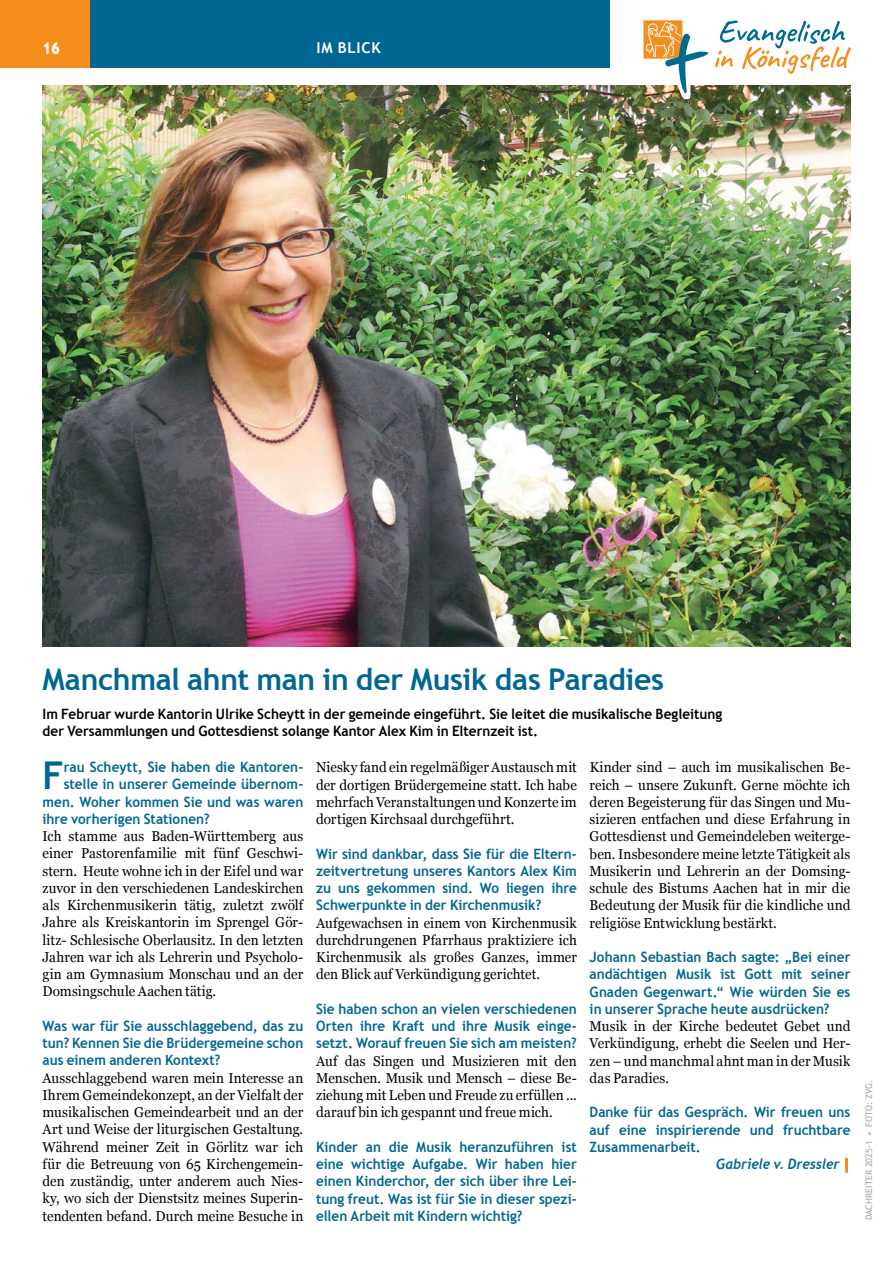
<style>
.page{position:relative;width:893px;height:1263px;background:#fff}
.page>*{position:absolute;margin:0;border:0;box-sizing:border-box;transform-origin:0 0}
.t1{font:700 38.4px "Trebuchet MS";color:#006792;scale:.95 1}
.t2{font:700 30px "Trebuchet MS";letter-spacing:-.01em;color:#006792}
.t3{font:700 15px "Trebuchet MS";letter-spacing:.045em;color:#fff}
.t4{font:14.25px/17.2px "Georgia";letter-spacing:.005em;color:#000;text-align:justify;scale:.95 1}
.t5{font:700 14.25px/17.2px "Trebuchet MS";letter-spacing:.005em;color:#006792;text-align:justify;scale:.95 1}
.t6{font:700 14.25px/17.2px "Trebuchet MS";color:#000;scale:.95 1}
.t7{font:italic 700 14.25px "Trebuchet";letter-spacing:-.005em;color:#006792;scale:.95 1}
.t8{font:9px "Trebuchet MS";letter-spacing:.01em;color:#a7a9ac}
.s1{font-family:"Trebuchet MS";font-style:normal;color:#f68e1d}
</style>
<div class="page">
<div style="left:0;top:0;width:609px;height:68px;background:#006792"></div>
<div style="left:0;top:0;width:89px;height:68px;background:#f68e1d"></div>
<img style="left:43px;top:85px;width:807px;height:561px">
<div style="left:845px;top:1158px;width:3px;height:15px;border:2px solid #f68e1d"></div>
<svg style="left:643px;top:20px;width:208px;height:80px"></svg>
<p class="t3" style="left:43px;top:39px;width:19px">16</p>
<p class="t3" style="left:317px;top:39px;width:65px">im Blick</p>
<h2 class="t2" style="left:43px;top:660px;width:623px">Manchmal ahnt man in der Musik das Paradies</h2>
<p class="t6" style="left:43px;top:705px;width:717px">Im Februar wurde Kantorin Ulrike Scheytt in der gemeinde eingeführt. Sie leitet die musikalische Begleitung der Versammlungen und Gottesdienst solange Kantor Alex Kim in Elternzeit ist.</p>
<p class="t4" style="left:590px;top:758px;width:276px">Kinder sind – auch im musikalischen Be&shy;reich – unsere Zukunft. Gerne möchte ich deren Begeisterung für das Singen und Mu&shy;sizieren entfachen und diese Erfahrung in Gottesdienst und Gemeindeleben weiterge&shy;ben. Insbesondere meine letzte Tätigkeit als Musikerin und Lehrerin an der Domsing&shy;schule des Bistums Aachen hat in mir die Bedeutung der Musik für die kindliche und religiöse Entwicklung bestärkt.</p>
<p class="t5" style="left:590px;top:948px;width:276px">Johann Sebastian Bach sagte: „Bei einer andächtigen Musik ist Gott mit seiner Gnaden Gegenwart.“ Wie würden Sie es in unserer Sprache heute ausdrücken?</p>
<p class="t4" style="left:590px;top:1017px;width:276px">Musik in der Kirche bedeutet Gebet und Verkündigung, erhebt die Seelen und Her&shy;zen – und manchmal ahnt man in der Musik das Paradies.</p>
<p class="t5" style="left:590px;top:1104px;width:276px">Danke für das Gespräch. Wir freuen uns auf eine inspirierende und fruchtbare Zusammenarbeit.</p>
<p class="t7" style="left:716px;top:1155px;width:143px">Gabriele v. Dressler <span class="s1">|</span></p>
<h1 class="t1" style="left:43px;top:752px;width:20px">F</h1>
<p class="t5" style="left:64px;top:758px;width:254px">rau Scheytt, Sie haben die Kantoren-</p>
<p class="t4" style="left:316px;top:758px;width:276px">Niesky fand ein regelmäßiger Austausch mit der dortigen Brüdergemeine statt. Ich habe mehrfach Veranstaltungen und Konzerte im dortigen Kirchsaal durchgeführt.</p>
<p class="t5" style="left:316px;top:845px;width:276px">Wir sind dankbar, dass Sie für die Eltern&shy;zeitvertretung unseres Kantors Alex Kim zu uns gekommen sind. Wo liegen ihre Schwerpunkte in der Kirchenmusik?</p>
<p class="t4" style="left:316px;top:913px;width:276px">Aufgewachsen in einem von Kirchenmusik durchdrungenen Pfarrhaus praktiziere ich Kirchenmusik als großes Ganzes, immer den Blick auf Verkündigung gerichtet.</p>
<p class="t5" style="left:316px;top:1000px;width:276px">Sie haben schon an vielen verschiedenen Orten ihre Kraft und ihre Musik einge&shy;setzt. Worauf freuen Sie sich am meisten?</p>
<p class="t4" style="left:316px;top:1051px;width:276px">Auf das Singen und Musizieren mit den Menschen. Musik und Mensch – diese Be&shy;ziehung mit Leben und Freude zu erfüllen ... darauf bin ich gespannt und freue mich.</p>
<p class="t5" style="left:316px;top:1138px;width:276px">Kinder an die Musik heranzuführen ist eine wichtige Aufgabe. Wir haben hier einen Kinderchor, der sich über ihre Lei&shy;tung freut. Was ist für Sie in dieser spezi&shy;ellen Arbeit mit Kindern wichtig?</p>
<p class="t5" style="left:64px;top:776px;width:254px">stelle in unserer Gemeinde übernom-</p>
<p class="t5" style="left:43px;top:793px;width:276px">men. Woher kommen Sie und was waren</p>
<p class="t5" style="left:43px;top:810px;width:177px">ihre vorherigen Stationen?</p>
<p class="t4" style="left:43px;top:827px;width:276px">Ich stamme aus Baden-Württemberg aus einer Pastorenfamilie mit fünf Geschwi&shy;stern. Heute wohne ich in der Eifel und war zuvor in den verschiedenen Landeskirchen als Kirchenmusikerin tätig, zuletzt zwölf Jahre als Kreiskantorin im Sprengel Gör&shy;litz- Schlesische Oberlausitz. In den letzten Jahren war ich als Lehrerin und Psycholo&shy;gin am Gymnasium Monschau und an der Domsingschule Aachen tätig.</p>
<p class="t5" style="left:43px;top:1017px;width:276px">Was war für Sie ausschlaggebend, das zu tun? Kennen Sie die Brüdergemeine schon aus einem anderen Kontext?</p>
<p class="t4" style="left:43px;top:1068px;width:276px">Ausschlaggebend waren mein Interesse an Ihrem Gemeindekonzept, an der Vielfalt der musikalischen Gemeindearbeit und an der Art und Weise der liturgischen Gestaltung.<br>Während meiner Zeit in Görlitz war ich für die Betreuung von 65 Kirchengemein&shy;den zuständig, unter anderem auch Nies&shy;ky, wo sich der Dienstsitz meines Superin&shy;tendenten befand. Durch meine Besuche in</p>
<p class="t8" style="left:864px;top:1220px;width:143px;rotate:-90deg">Dachreiter 2025-1 • foto: zvg.</p>
</div>
